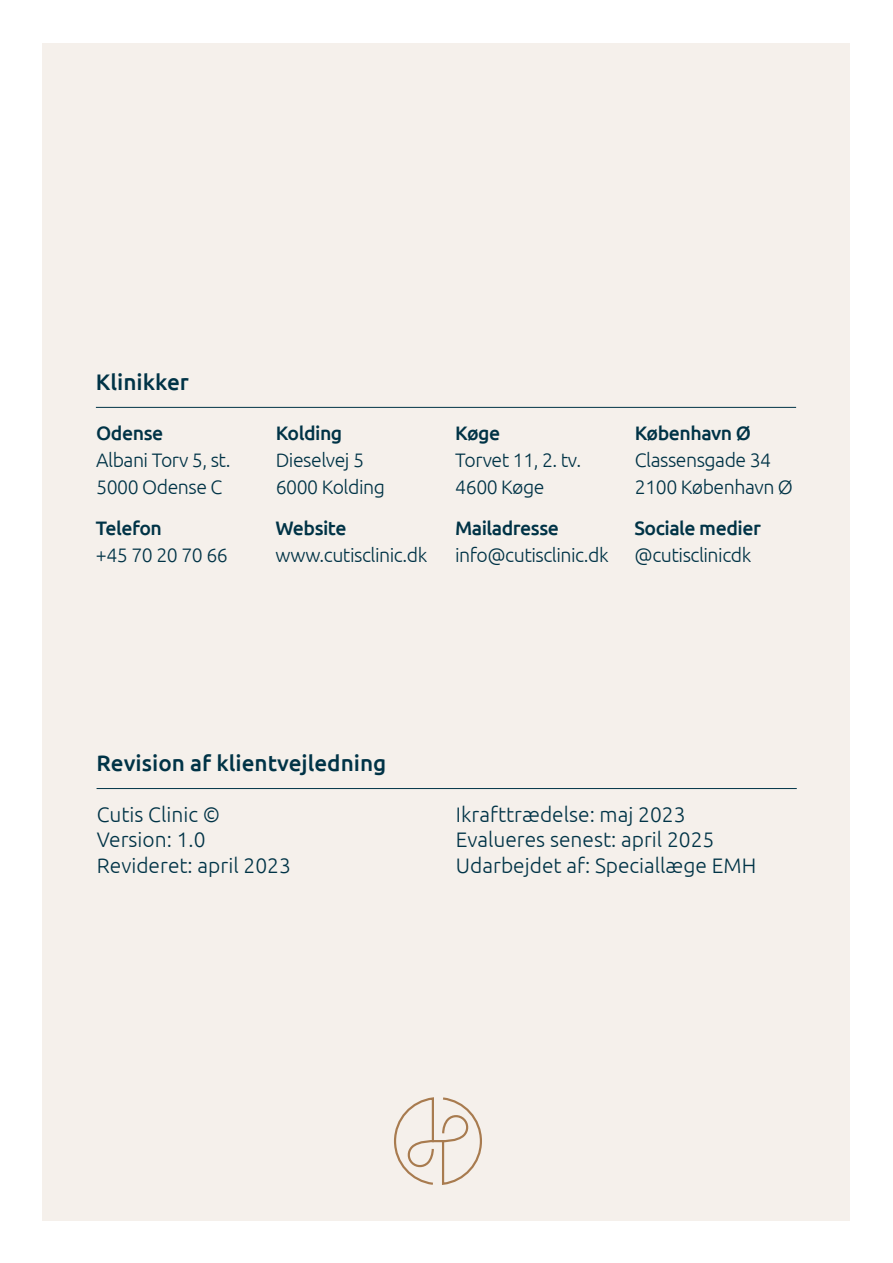
<style>
.page{position:relative;width:893px;height:1263px;background:#fff}
.page>*{position:absolute;margin:0;border:0;box-sizing:border-box;transform-origin:0 0}
.t1{font:500 22.5px "Ubuntu";color:#003346}
.t2{font:300 21px/25.2px "Ubuntu";color:#003346}
.t3{font:300 19.5px/27px "Ubuntu";letter-spacing:-.025em;color:#003346}
.t4{font:500 19.5px "Ubuntu";letter-spacing:-.025em;color:#003346}
</style>
<div class="page">
<div style="left:43px;top:43px;width:807px;height:1177px;background:#f5f0eb"></div>
<svg style="left:394px;top:1097px;width:88px;height:88px"></svg>
<hr style="left:96px;top:407px;width:700px;height:1px;background:#003346">
<hr style="left:97px;top:788px;width:700px;height:1px;background:#003346">
<p class="t1" style="left:96px;top:373px;width:95px">Klinikker</p>
<p class="t4" style="left:96px;top:425px;width:69px">Odense</p>
<p class="t3" style="left:96px;top:447px;width:136px">Albani Torv 5, st.<br>5000 Odense C</p>
<p class="t4" style="left:96px;top:520px;width:68px">Telefon</p>
<p class="t3" style="left:96px;top:542px;width:133px">+45 70 20 70 66</p>
<p class="t4" style="left:276px;top:425px;width:68px">Kolding</p>
<p class="t3" style="left:276px;top:447px;width:111px">Dieselvej 5<br>6000 Kolding</p>
<p class="t4" style="left:275px;top:520px;width:73px">Website</p>
<p class="t3" style="left:275px;top:542px;width:153px">www.cutisclinic.dk</p>
<p class="t4" style="left:455px;top:425px;width:47px">Køge</p>
<p class="t3" style="left:455px;top:447px;width:127px">Torvet 11, 2. tv.<br>4600 Køge</p>
<p class="t4" style="left:455px;top:520px;width:105px">Mailadresse</p>
<p class="t3" style="left:455px;top:542px;width:155px">info@cutisclinic.dk</p>
<p class="t4" style="left:635px;top:425px;width:118px">København Ø</p>
<p class="t3" style="left:635px;top:447px;width:160px">Classensgade 34<br>2100 København Ø</p>
<p class="t4" style="left:635px;top:520px;width:128px">Sociale medier</p>
<p class="t3" style="left:635px;top:542px;width:118px">@cutisclinicdk</p>
<p class="t1" style="left:97px;top:754px;width:291px">Revision af klientvejledning</p>
<p class="t2" style="left:97px;top:803px;width:196px">Cutis Clinic ©<br>Version: 1.0<br>Revideret: april 2023</p>
<p class="t2" style="left:456px;top:803px;width:302px">Ikrafttrædelse: maj 2023<br>Evalueres senest: april 2025<br>Udarbejdet af: Speciallæge EMH</p>
</div>
